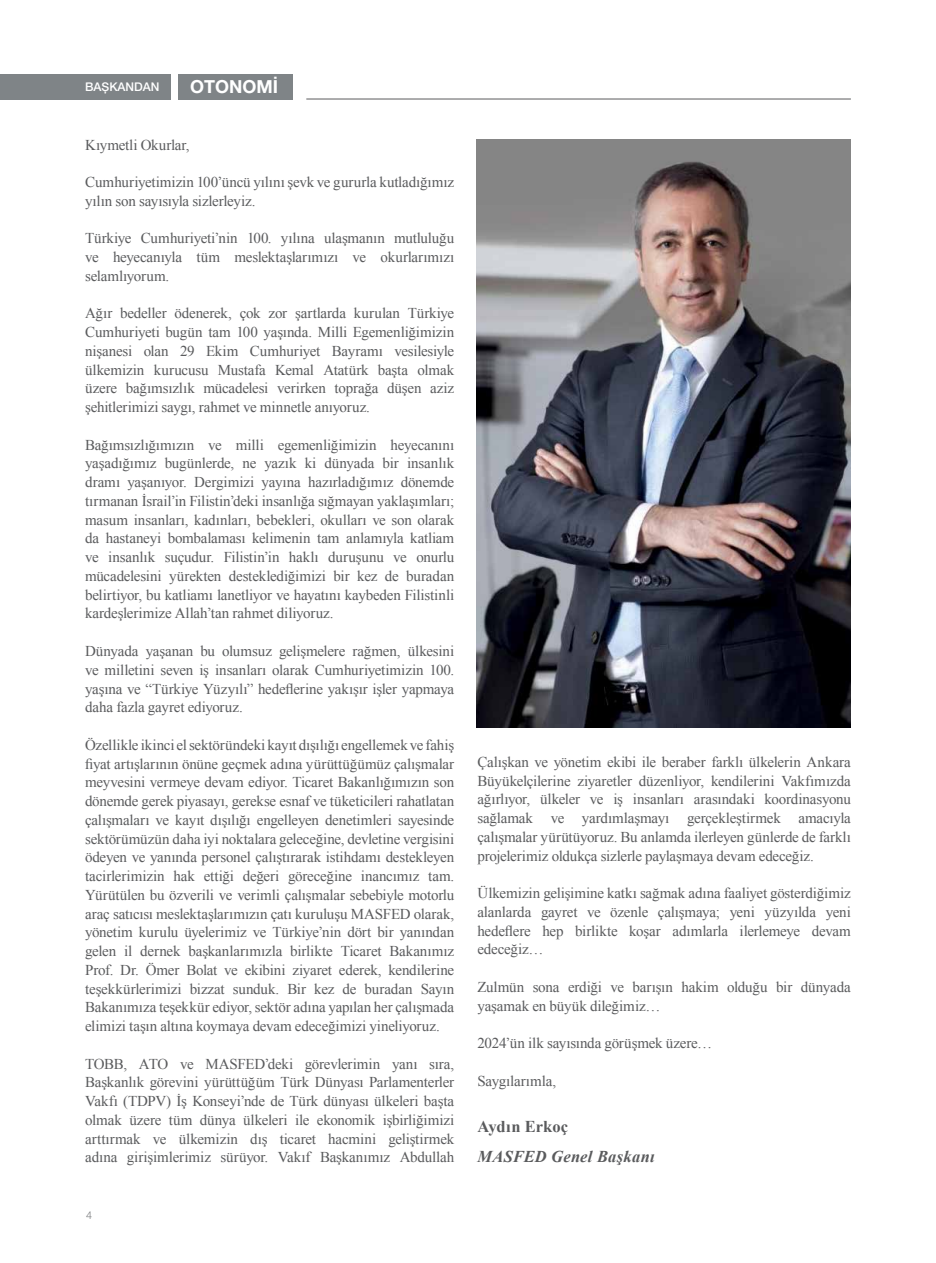
<style>
.page{position:relative;width:936px;height:1263px;background:#fff}
.page>*{position:absolute;margin:0;border:0;box-sizing:border-box;transform-origin:0 0}
.t1{font:700 18px "Helvetica Neue LT Pro";color:#fff}
.t2{font:italic 700 16.5px "Times New Roman";letter-spacing:.015em;color:#5a5b5d}
.t3{font:700 16.5px "Times New Roman";color:#5a5b5d}
.t4{font:15px/18.8px "Times New Roman";letter-spacing:-.01em;color:#5a5b5d;text-align:justify}
.t5{font:500 12px "Helvetica Neue LT Pro";color:#fff}
.t6{font:300 10.8px "Helvetica Neue LT Pro";color:#7a7c7e}
</style>
<div class="page">
<hr style="left:306px;top:99px;width:544px;height:1px;background:#5a5b5d">
<div style="left:0;top:74px;width:170px;height:26px;background:#7f8487"></div>
<div style="left:178px;top:74px;width:115px;height:26px;background:#7f8487"></div>
<img style="left:476px;top:140px;width:374px;height:588px">
<p class="t5" style="left:85px;top:80px;width:76px">BAŞKANDAN</p>
<p class="t1" style="left:190px;top:75px;width:89px">OTONOMİ</p>
<p class="t4" style="left:85px;top:135px;width:106px">Kıymetli Okurlar,</p>
<p class="t4" style="left:85px;top:173px;width:370px">Cumhuriyetimizin 100’üncü yılını şevk ve gururla kutladığımız yılın son sayısıyla sizlerleyiz.</p>
<p class="t4" style="left:85px;top:229px;width:370px">Türkiye Cumhuriyeti’nin 100. yılına ulaşmanın mutluluğu ve heyecanıyla tüm meslektaşlarımızı ve okurlarımızı selamlıyorum.</p>
<p class="t4" style="left:85px;top:304px;width:370px">Ağır bedeller ödenerek, çok zor şartlarda kurulan Türkiye Cumhuriyeti bugün tam 100 yaşında. Milli Egemenliğimizin nişanesi olan 29 Ekim Cumhuriyet Bayramı vesilesiyle ülkemizin kurucusu Mustafa Kemal Atatürk başta olmak üzere bağımsızlık mücadelesi verirken toprağa düşen aziz şehitlerimizi saygı, rahmet ve minnetle anıyoruz.</p>
<p class="t4" style="left:85px;top:435px;width:370px">Bağımsızlığımızın ve milli egemenliğimizin heyecanını yaşadığımız bugünlerde, ne yazık ki dünyada bir insanlık dramı yaşanıyor. Dergimizi yayına hazırladığımız dönemde tırmanan İsrail’in Filistin’deki insanlığa sığmayan yaklaşımları; masum insanları, kadınları, bebekleri, okulları ve son olarak da hastaneyi bombalaması kelimenin tam anlamıyla katliam ve insanlık suçudur. Filistin’in haklı duruşunu ve onurlu mücadelesini yürekten desteklediğimizi bir kez de buradan belirtiyor, bu katliamı lanetliyor ve hayatını kaybeden Filistinli kardeşlerimize Allah’tan rahmet diliyoruz.</p>
<p class="t4" style="left:85px;top:641px;width:370px">Dünyada yaşanan bu olumsuz gelişmelere rağmen, ülkesini ve milletini seven iş insanları olarak Cumhuriyetimizin 100. yaşına ve “Türkiye Yüzyılı” hedeflerine yakışır işler yapmaya daha fazla gayret ediyoruz.</p>
<p class="t4" style="left:85px;top:735px;width:370px">Özellikle ikinci el sektöründeki kayıt dışılığı engellemek ve fahiş fiyat artışlarının önüne geçmek adına yürüttüğümüz çalışmalar meyvesini vermeye devam ediyor. Ticaret Bakanlığımızın son dönemde gerek piyasayı, gerekse esnaf ve tüketicileri rahatlatan çalışmaları ve kayıt dışılığı engelleyen denetimleri sayesinde sektörümüzün daha iyi noktalara geleceğine, devletine vergisini ödeyen ve yanında personel çalıştırarak istihdamı destekleyen tacirlerimizin hak ettiği değeri göreceğine inancımız tam.<br>Yürütülen bu özverili ve verimli çalışmalar sebebiyle motorlu araç satıcısı meslektaşlarımızın çatı kuruluşu MASFED olarak, yönetim kurulu üyelerimiz ve Türkiye’nin dört bir yanından gelen il dernek başkanlarımızla birlikte Ticaret Bakanımız Prof. Dr. Ömer Bolat ve ekibini ziyaret ederek, kendilerine teşekkürlerimizi bizzat sunduk. Bir kez de buradan Sayın Bakanımıza teşekkür ediyor, sektör adına yapılan her çalışmada elimizi taşın altına koymaya devam edeceğimizi yineliyoruz.</p>
<p class="t4" style="left:85px;top:1054px;width:370px">TOBB, ATO ve MASFED’deki görevlerimin yanı sıra, Başkanlık görevini yürüttüğüm Türk Dünyası Parlamenterler Vakfı (TDPV) İş Konseyi’nde de Türk dünyası ülkeleri başta olmak üzere tüm dünya ülkeleri ile ekonomik işbirliğimizi arttırmak ve ülkemizin dış ticaret hacmini geliştirmek adına girişimlerimiz sürüyor. Vakıf Başkanımız Abdullah</p>
<p class="t6" style="left:86px;top:1209px;width:8px">4</p>
<p class="t4" style="left:477px;top:752px;width:375px">Çalışkan ve yönetim ekibi ile beraber farklı ülkelerin Ankara Büyükelçilerine ziyaretler düzenliyor, kendilerini Vakfımızda ağırlıyor, ülkeler ve iş insanları arasındaki koordinasyonu sağlamak ve yardımlaşmayı gerçekleştirmek amacıyla çalışmalar yürütüyoruz. Bu anlamda ilerleyen günlerde de farklı projelerimiz oldukça sizlerle paylaşmaya devam edeceğiz.</p>
<p class="t4" style="left:477px;top:883px;width:375px">Ülkemizin gelişimine katkı sağmak adına faaliyet gösterdiğimiz alanlarda gayret ve özenle çalışmaya; yeni yüzyılda yeni hedeflere hep birlikte koşar adımlarla ilerlemeye devam edeceğiz…</p>
<p class="t4" style="left:477px;top:977px;width:375px">Zulmün sona erdiği ve barışın hakim olduğu bir dünyada yaşamak en büyük dileğimiz…</p>
<p class="t4" style="left:477px;top:1033px;width:236px">2024’ün ilk sayısında görüşmek üzere…</p>
<p class="t4" style="left:477px;top:1071px;width:80px">Saygılarımla,</p>
<p class="t3" style="left:477px;top:1115px;width:92px">Aydın Erkoç</p>
<p class="t2" style="left:477px;top:1145px;width:179px">MASFED Genel Başkanı</p>
</div>
